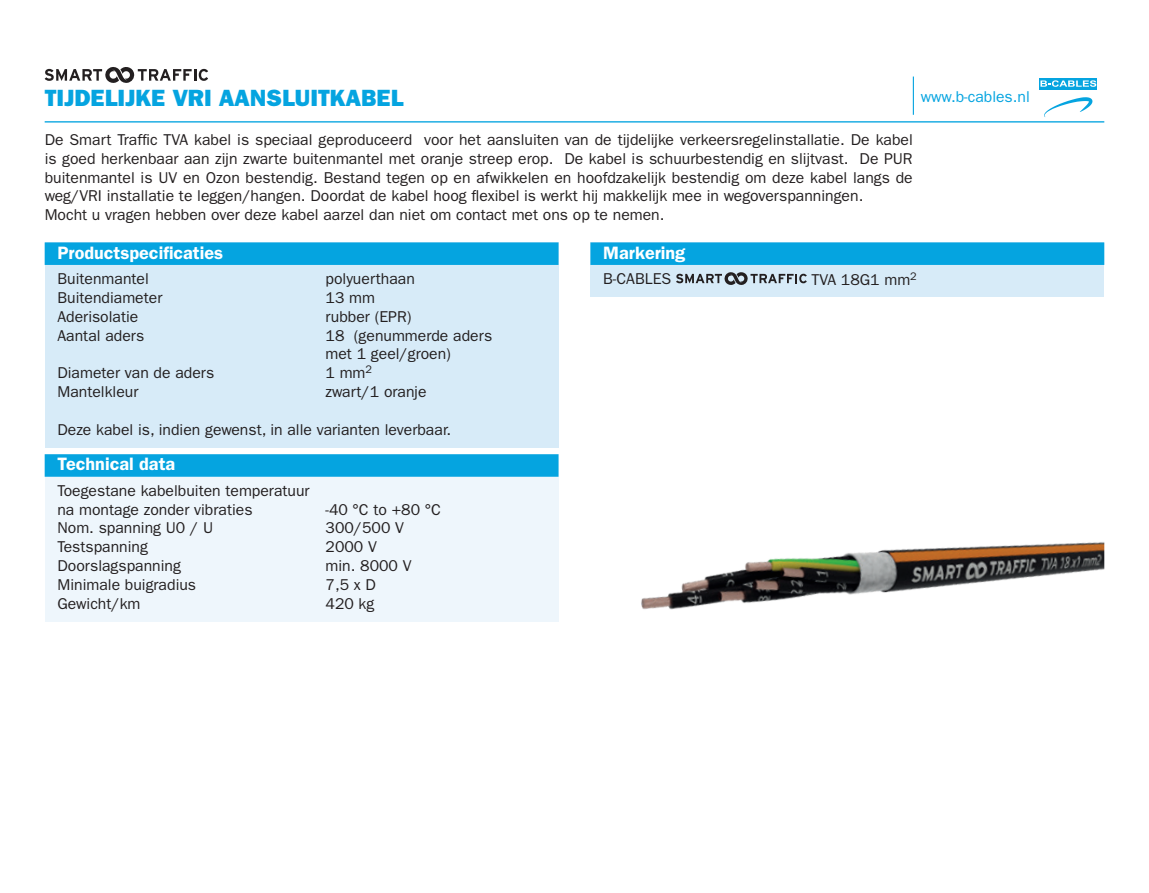
<style>
.page{position:relative;width:1149px;height:893px;background:#fff}
.page>*{position:absolute;margin:0;border:0;box-sizing:border-box;transform-origin:0 0}
.t1{font:23.62px "ITC Franklin Gothic Std Hvy";color:#05a4e0}
.t2{font:600 18px "ITC Franklin Gothic Std";color:#fff}
.t3{font:15.75px/18.9px "ITC Franklin Gothic Std";color:#231f20}
.t4{font:15.75px "ITC Franklin Gothic Std";color:#05a4e0}
</style>
<div class="page">
<div style="left:1039px;top:78px;width:57px;height:12px;background:#05a4e0"></div>
<svg style="left:1040px;top:80px;width:55px;height:7px"></svg>
<svg style="left:1044px;top:97px;width:48px;height:20px"></svg>
<hr style="left:912px;top:77px;width:1px;height:38px;background:#05a4e0">
<div style="left:45px;top:242px;width:513px;height:206px;background:#d7ebf8"></div>
<div style="left:45px;top:242px;width:513px;height:23px;background:#05a4e0"></div>
<hr style="left:45px;top:121px;width:1058px;height:2px;background:#05a4e0">
<svg style="left:45px;top:67px;width:163px;height:16px"></svg>
<img style="left:641px;top:542px;width:462px;height:68px">
<div style="left:45px;top:454px;width:513px;height:168px;background:#eef6fc"></div>
<div style="left:45px;top:454px;width:513px;height:23px;background:#05a4e0"></div>
<div style="left:590px;top:242px;width:513px;height:55px;background:#d7ebf8"></div>
<div style="left:590px;top:242px;width:513px;height:23px;background:#05a4e0"></div>
<svg style="left:676px;top:272px;width:130px;height:13px"></svg>
<h1 class="t1" style="left:45px;top:84px;width:360px">TIJDELIJKE VRI AANSLUITKABEL</h1>
<p class="t4" style="left:920px;top:87px;width:110px">www.b-cables.nl</p>
<p class="t3" style="left:45px;top:130px;width:869px">De Smart Traffic TVA kabel is speciaal geproduceerd voor het aansluiten van de tijdelijke verkeersregelinstallatie. De kabel is goed herkenbaar aan zijn zwarte buitenmantel met oranje streep erop. De kabel is schuurbestendig en slijtvast. De PUR buitenmantel is UV en Ozon bestendig. Bestand tegen op en afwikkelen en hoofdzakelijk bestendig om deze kabel langs de weg/VRI installatie te leggen/hangen. Doordat de kabel hoog flexibel is werkt hij makkelijk mee in wegoverspanningen.<br>Mocht u vragen hebben over deze kabel aarzel dan niet om contact met ons op te nemen.</p>
<p class="t2" style="left:57px;top:242px;width:167px">Productspecificaties</p>
<p class="t3" style="left:57px;top:269px;width:93px">Buitenmantel</p>
<p class="t3" style="left:325px;top:269px;width:91px">polyuerthaan</p>
<p class="t3" style="left:57px;top:288px;width:106px">Buitendiameter</p>
<p class="t3" style="left:325px;top:288px;width:51px">13 mm</p>
<p class="t3" style="left:57px;top:307px;width:82px">Aderisolatie</p>
<p class="t3" style="left:325px;top:307px;width:87px">rubber (EPR)</p>
<p class="t3" style="left:57px;top:326px;width:88px">Aantal aders</p>
<p class="t3" style="left:325px;top:326px;width:168px">18 (genummerde aders met 1 geel/groen)</p>
<p class="t3" style="left:57px;top:364px;width:158px">Diameter van de aders</p>
<p class="t3" style="left:325px;top:364px;width:48px">1 mm<sup>2</sup></p>
<p class="t3" style="left:57px;top:383px;width:82px">Mantelkleur</p>
<p class="t3" style="left:325px;top:383px;width:102px">zwart/1 oranje</p>
<p class="t3" style="left:57px;top:420px;width:395px">Deze kabel is, indien gewenst, in alle varianten leverbaar.</p>
<p class="t2" style="left:57px;top:454px;width:119px">Technical data</p>
<p class="t3" style="left:57px;top:481px;width:253px">Toegestane kabelbuiten temperatuur na montage zonder vibraties</p>
<p class="t3" style="left:325px;top:500px;width:117px">-40 °C to +80 °C</p>
<p class="t3" style="left:57px;top:519px;width:157px">Nom. spanning U0 / U</p>
<p class="t3" style="left:325px;top:519px;width:80px">300/500 V</p>
<p class="t3" style="left:57px;top:538px;width:92px">Testspanning</p>
<p class="t3" style="left:325px;top:538px;width:53px">2000 V</p>
<p class="t3" style="left:57px;top:557px;width:125px">Doorslagspanning</p>
<p class="t3" style="left:325px;top:557px;width:87px">min. 8000 V</p>
<p class="t3" style="left:57px;top:575px;width:140px">Minimale buigradius</p>
<p class="t3" style="left:325px;top:575px;width:52px">7,5 x D</p>
<p class="t3" style="left:57px;top:594px;width:85px">Gewicht/km</p>
<p class="t3" style="left:325px;top:594px;width:50px">420 kg</p>
<p class="t2" style="left:603px;top:242px;width:84px">Markering</p>
<p class="t3" style="left:603px;top:269px;width:70px">B-CABLES</p>
<p class="t3" style="left:811px;top:270px;width:107px">TVA 18G1 mm<sup>2</sup></p>
</div>
